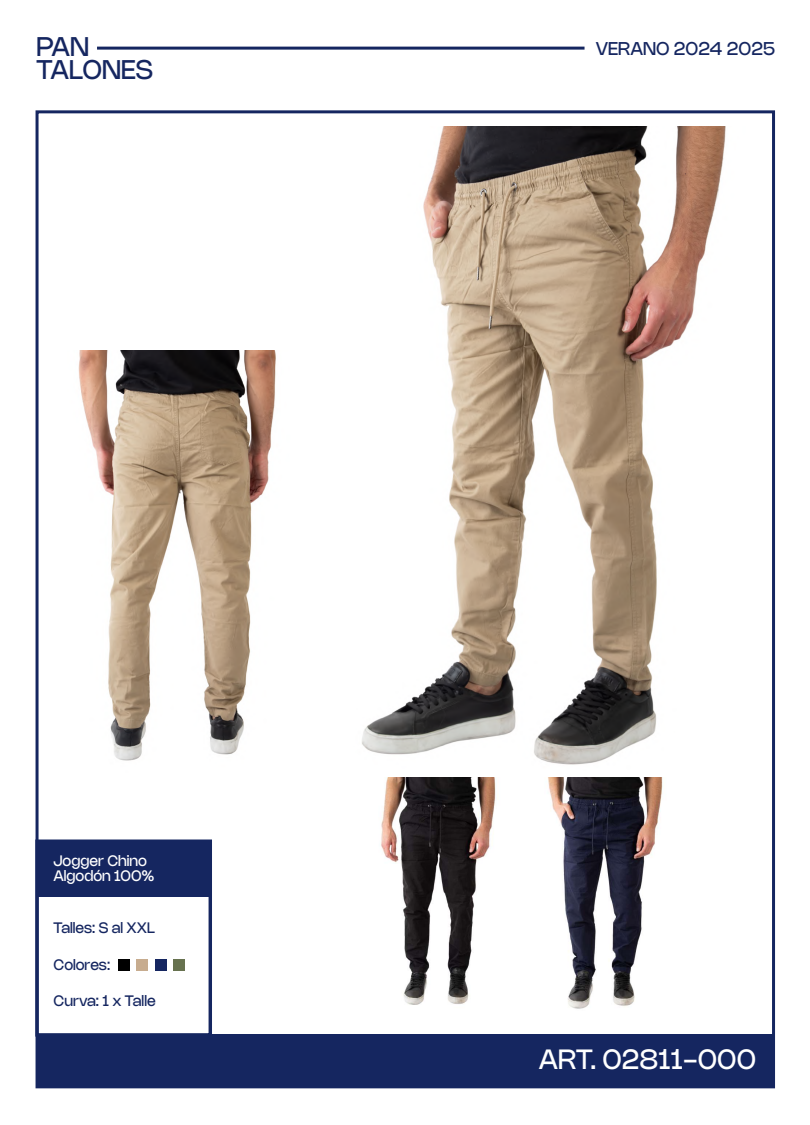
<style>
.page{position:relative;width:810px;height:1125px;background:#fff}
.page>*{position:absolute;margin:0;border:0;box-sizing:border-box;transform-origin:0 0}
.t1{font:27.3px "Nohemi";color:#fff}
.t2{font:26.4px/23.5px "Nohemi";color:#152660}
.t3{font:18.08px "Nohemi";color:#152660}
.t4{font:14.85px "Nohemi";color:#152660}
.t5{font:14.85px/15px "Nohemi";color:#fff}
</style>
<div class="page">
<div style="left:37px;top:1034px;width:737px;height:54px;background:#152660"></div>
<img style="left:78px;top:350px;width:198px;height:411px">
<img style="left:362px;top:127px;width:364px;height:638px">
<img style="left:547px;top:777px;width:116px;height:232px">
<img style="left:381px;top:777px;width:115px;height:228px">
<div style="left:37px;top:841px;width:173px;height:56px;background:#152660"></div>
<div style="left:35px;top:840px;width:177px;height:197px;border:3px solid #152660"></div>
<div style="left:118px;top:959px;width:12px;height:12px;background:#000"></div>
<div style="left:136px;top:959px;width:12px;height:12px;background:#c7ac8f"></div>
<div style="left:155px;top:959px;width:12px;height:12px;background:#152660"></div>
<div style="left:173px;top:959px;width:12px;height:12px;background:#67724f"></div>
<hr style="left:97px;top:47px;width:488px;height:3px;background:#152660">
<h2 class="t2" style="left:37px;top:34px;width:118px">PAN<br>TALONES</h2>
<p class="t5" style="left:54px;top:853px;width:103px">Jogger Chino<br>Algodón 100%</p>
<p class="t4" style="left:54px;top:918px;width:103px">Talles: S al XXL</p>
<p class="t4" style="left:54px;top:955px;width:58px">Colores:</p>
<p class="t4" style="left:54px;top:992px;width:104px">Curva: 1 x Talle</p>
<p class="t3" style="left:596px;top:37px;width:181px">VERANO 2024 2025</p>
<h1 class="t1" style="left:539px;top:1043px;width:219px">ART. 02811-000</h1>
</div>
